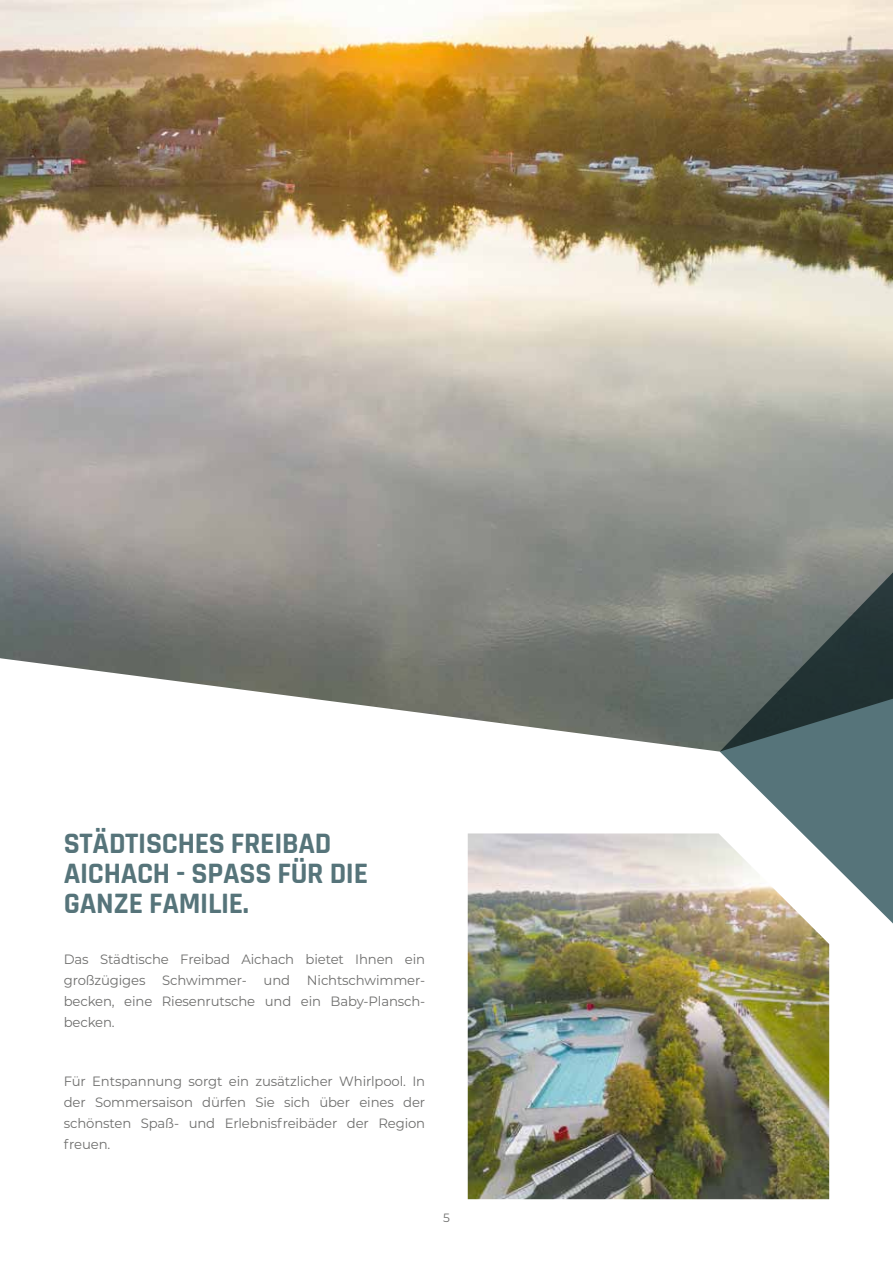
<style>
.page{position:relative;width:893px;height:1263px;background:#fff}
.page>*{position:absolute;margin:0;border:0;box-sizing:border-box;transform-origin:0 0}
.t1{font:700 30px/30px "Rajdhani";letter-spacing:-.01em;color:#56747a}
.t2{font:13.5px/21px "Montserrat";letter-spacing:-.01em;color:#6f6f6e;text-align:justify}
.t3{font:12px "Montserrat";color:#6f6f6e}
</style>
<div class="page">
<img style="left:0;top:0;width:893px;height:658px">
<svg style="left:0;top:658px;width:720px;height:276px"></svg>
<svg style="left:720px;top:370px;width:173px;height:554px;background:#7d8886"></svg>
<img style="left:468px;top:833px;width:361px;height:366px">
<svg style="left:0;top:679px;width:34px;height:255px"></svg>
<h1 class="t1" style="left:64px;top:829px;width:306px">STÄDTISCHES FREIBAD<br>AICHACH - SPASS FÜR DIE<br>GANZE FAMILIE.</h1>
<p class="t2" style="left:64px;top:948px;width:363px">Das Städtische Freibad Aichach bietet Ihnen ein großzügiges Schwimmer- und Nichtschwimmer&shy;becken, eine Riesenrutsche und ein Baby-Plansch&shy;becken.</p>
<p class="t2" style="left:64px;top:1070px;width:363px">Für Entspannung sorgt ein zusätzlicher Whirlpool. In der Sommersaison dürfen Sie sich über eines der schönsten Spaß- und Erlebnisfreibäder der Region freuen.</p>
<p class="t3" style="left:443px;top:1209px;width:8px">5</p>
</div>
